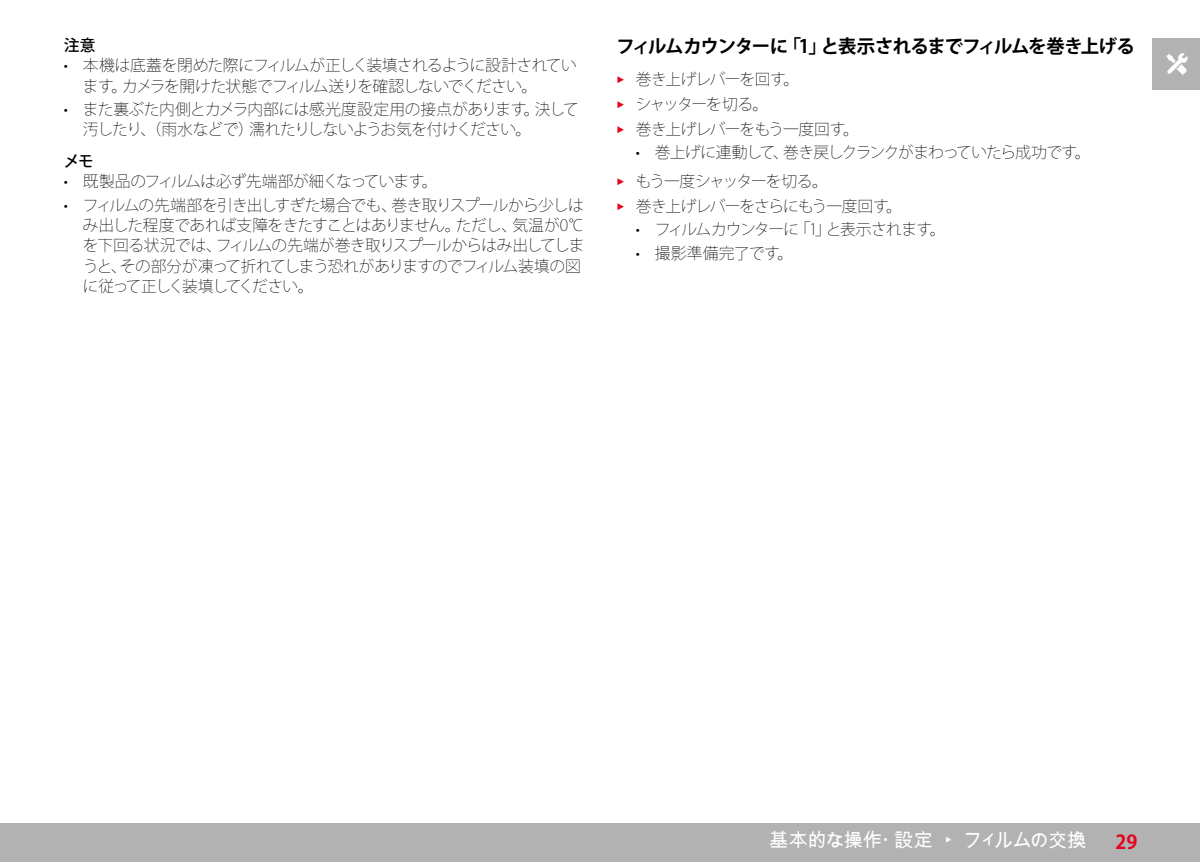
<style>
.page{position:relative;width:1200px;height:862px;background:#fff}
.page>*{position:absolute;margin:0;border:0;box-sizing:border-box;transform-origin:0 0}
.t1{font:19.12px "Arial Unicode MS";letter-spacing:-.045em;color:#fff}
.t2{font:700 19.12px "Koz Go Pr 6 N";color:#e3051b}
.t3{font:700 18.45px "Koz Go Pr 6 N";letter-spacing:-.055em;color:#000}
.t4{font:200 15.75px/20.2px "Koz Go Pr 6 N";letter-spacing:-.05em;color:#000}
.t5{font:200 15.75px/20.2px "Koz Go Pr 6 N";letter-spacing:-.03em;color:#000}
.t6{font:200 15.75px "Koz Go Pr 6 N";letter-spacing:-.075em;color:#000}
.t7{font:200 15.75px "Koz Go Pr 6 N";letter-spacing:.005em;color:#000}
.t8{font:500 15.75px "Koz Go Pr 6 N";color:#000}
.s1{font-family:"Corporate S";font-weight:300;color:#e3051b}
</style>
<div class="page">
<div style="left:0;top:823px;width:1199px;height:38px;background:#b3b2b2"></div>
<div style="left:1151px;top:38px;width:48px;height:51px;background:#b3b2b2"></div>
<img style="left:1166px;top:53px;width:22px;height:21px">
<p class="t8" style="left:64px;top:36px;width:33px">注意</p>
<p class="t4" style="left:83px;top:56px;width:495px;text-indent:-19px">• 本機は底蓋を閉めた際にフィルムが正しく装填されるように設計されています。カメラを開けた状態でフィルム送りを確認しないでください。</p>
<p class="t5" style="left:83px;top:99px;width:497px;text-indent:-19px">• また裏ぶた内側とカメラ内部には感光度設定用の接点があります。決して汚したり、（雨水などで）濡れたりしないようお気を付けください。</p>
<p class="t8" style="left:64px;top:152px;width:32px">メモ</p>
<p class="t4" style="left:64px;top:171px;width:375px">• 既製品のフィルムは必ず先端部が細くなっています。</p>
<p class="t4" style="left:83px;top:195px;width:503px;text-indent:-19px">• フィルムの先端部を引き出しすぎた場合でも、巻き取りスプールから少しはみ出した程度であれば支障をきたすことはありません。ただし、気温が0℃を下回る状況では、フィルムの先端が巻き取りスプールからはみ出してしまうと、その部分が凍って折れてしまう恐れがありますのでフィルム装填の図に従って正しく装填してください。</p>
<p class="t3" style="left:616px;top:36px;width:519px">フィルムカウンターに「1」と表示されるまでフィルムを巻き上げる</p>
<p class="t4" style="left:616px;top:67px;width:243px;line-height:25px"><span class="s1">▸</span> 巻き上げレバーを回す。<br><span class="s1">▸</span> シャッターを切る。<br><span class="s1">▸</span> 巻き上げレバーをもう一度回す。</p>
<p class="t4" style="left:616px;top:139px;width:475px;line-height:28.1px;text-indent:19px">• 巻上げに連動して、巻き戻しクランクがまわっていたら成功です。<span class="s1">▸</span> もう一度シャッターを切る。</p>
<p class="t4" style="left:616px;top:196px;width:287px"><span class="s1">▸</span> 巻き上げレバーをさらにもう一度回す。</p>
<p class="t6" style="left:635px;top:220px;width:311px">• フィルムカウンターに「1」と表示されます。</p>
<p class="t7" style="left:635px;top:244px;width:159px">• 撮影準備完了です。</p>
<p class="t1" style="left:769px;top:825px;width:318px">基本的な操作・設定 ▸ フィルムの交換</p>
<p class="t2" style="left:1115px;top:830px;width:23px">29</p>
</div>
